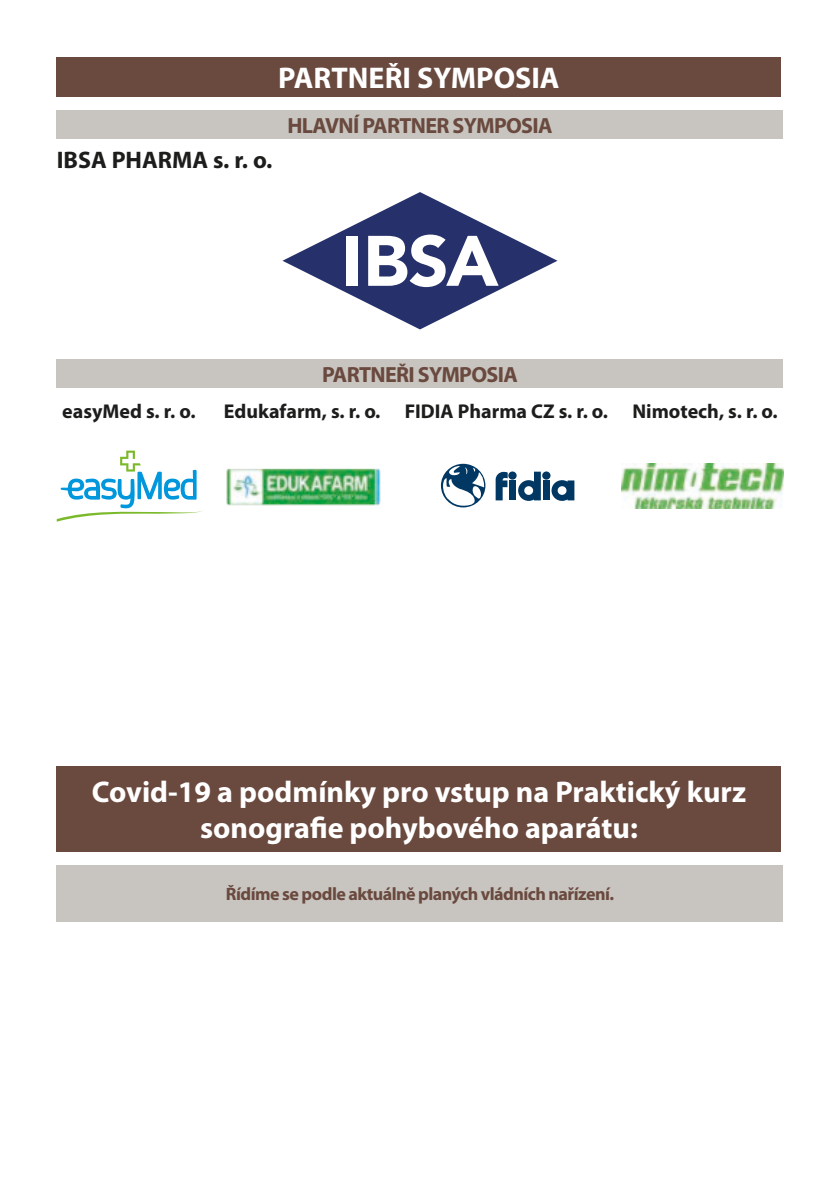
<style>
.page{position:relative;width:840px;height:1191px;background:#fff}
.page>*{position:absolute;margin:0;border:0;box-sizing:border-box;transform-origin:0 0}
.t1{font:700 30px/36px "Myriad Pro";color:#fff;text-align:center}
.t2{font:700 24px "Myriad Pro";color:#1d1d1b}
.t3{font:700 22px "Myriad Pro";letter-spacing:-.03em;color:#6a493e}
.t4{font:700 20px "Myriad Pro";color:#1d1d1b}
.t5{font:700 18px "Myriad Pro";letter-spacing:-.03em;color:#6a493e}
</style>
<div class="page">
<div style="left:57px;top:57px;width:723px;height:39px;background:#6a493e"></div>
<div style="left:57px;top:110px;width:725px;height:28px;background:#c8c5c0"></div>
<div style="left:57px;top:359px;width:725px;height:29px;background:#c8c5c0"></div>
<div style="left:57px;top:766px;width:723px;height:85px;background:#6a493e"></div>
<div style="left:57px;top:865px;width:725px;height:57px;background:#c8c5c0"></div>
<svg style="left:282px;top:192px;width:275px;height:137px"></svg>
<svg style="left:57px;top:450px;width:146px;height:71px"></svg>
<img style="left:226px;top:468px;width:155px;height:38px">
<img style="left:621px;top:464px;width:162px;height:44px">
<svg style="left:440px;top:464px;width:45px;height:43px"></svg>
<div style="left:542px;top:471px;width:8px;height:8px;background:#003863;border-radius:50%"></div>
<div style="left:542px;top:480px;width:7px;height:20px;background:#003863"></div>
<div style="left:508px;top:471px;width:8px;height:8px;background:#003863;border-radius:50%"></div>
<div style="left:509px;top:480px;width:6px;height:20px;background:#003863"></div>
<svg style="left:551px;top:480px;width:23px;height:21px"></svg>
<svg style="left:518px;top:471px;width:22px;height:30px"></svg>
<svg style="left:495px;top:472px;width:12px;height:28px"></svg>
<p class="t2" style="left:57px;top:144px;width:217px">IBSA PHARMA s. r. o.</p>
<p class="t1" style="left:278px;top:59px;width:283px">PARTNEŘI SYMPOSIA</p>
<p class="t3" style="left:287px;top:111px;width:266px">HLAVNÍ PARTNER SYMPOSIA</p>
<p class="t3" style="left:322px;top:360px;width:197px">PARTNEŘI SYMPOSIA</p>
<p class="t4" style="left:62px;top:398px;width:135px">easyMed s. r. o.</p>
<p class="t4" style="left:224px;top:398px;width:555px">Edukafarm, s. r. o. FIDIA Pharma CZ s. r. o. Nimotech, s. r. o.</p>
<p class="t1" style="left:92px;top:773px;width:655px">Covid-19 a podmínky pro vstup na Praktický kurz sonografie pohybového aparátu:</p>
<p class="t5" style="left:226px;top:882px;width:389px">Řídíme se podle aktuálně planých vládních nařízení.</p>
</div>
